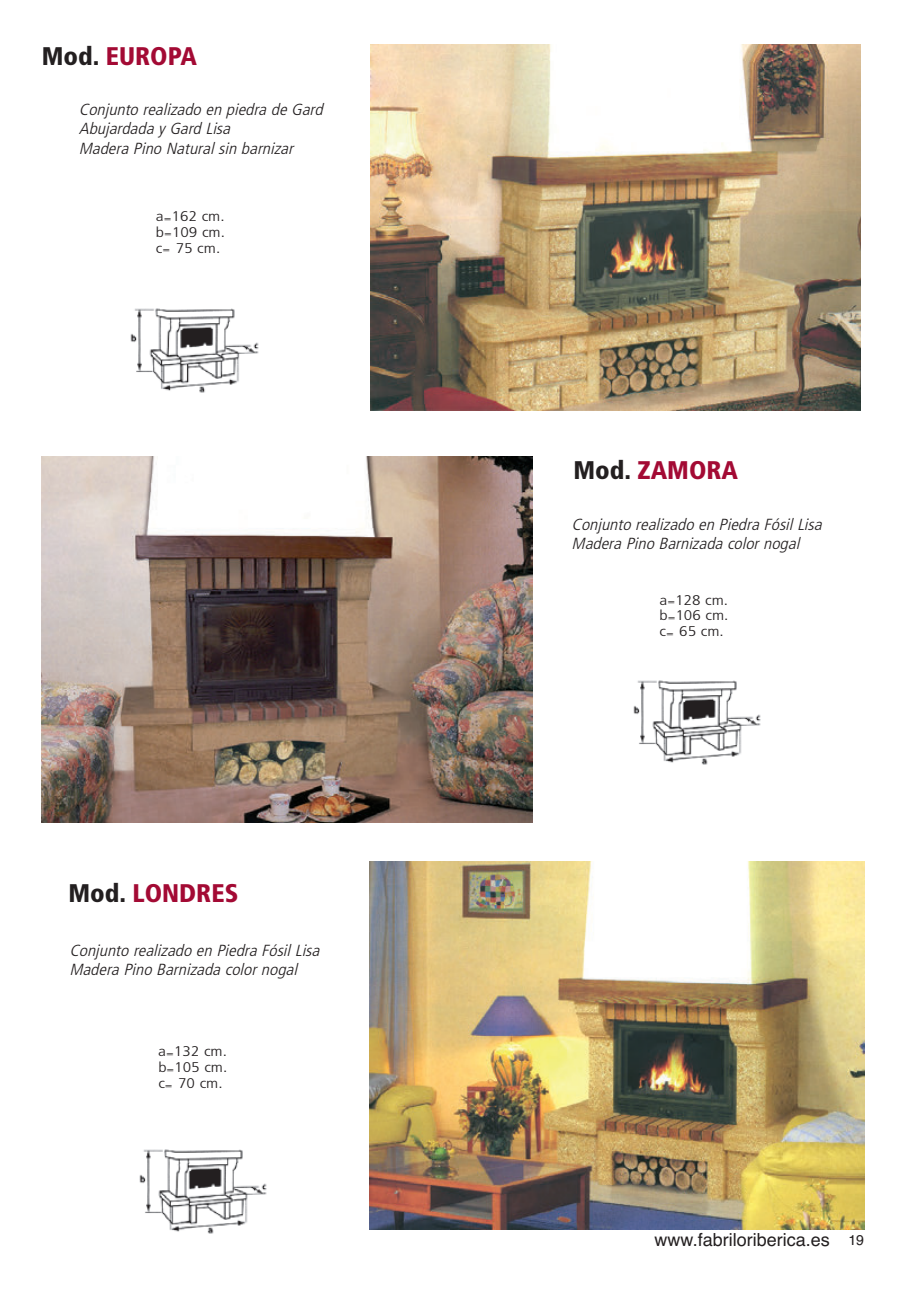
<style>
.page{position:relative;width:906px;height:1289px;background:#fff}
.page>*{position:absolute;margin:0;border:0;box-sizing:border-box;transform-origin:0 0}
.t1{font:900 condensed 25.5px "Frutiger";color:#a30a34}
.t2{font:18px "Helvetica";color:#231f20}
.t3{font:italic 300 condensed 16.05px/19.4px "Frutiger";color:#231f20;scale:1.1 1}
.t4{font:300 condensed 14.1px/15.8px "Frutiger";color:#231f20;text-align:justify;scale:1.26 1}
.s1{color:#231f20}
.s2{font-family:"Harrington";font-weight:400;font-stretch:normal;font-size:15.75px}
.s3{font-size:14.25px}
</style>
<div class="page">
<img style="left:370px;top:44px;width:490px;height:366px">
<img style="left:42px;top:456px;width:490px;height:366px">
<img style="left:633px;top:680px;width:128px;height:85px">
<img style="left:139px;top:1149px;width:128px;height:85px">
<img style="left:130px;top:308px;width:129px;height:85px">
<img style="left:369px;top:861px;width:495px;height:368px">
<h1 class="t1" style="left:42px;top:46px;width:157px"><span class="s1">Mod.</span> EUROPA</h1>
<p class="t3" style="left:79px;top:101px;width:226px">Conjunto realizado en piedra de Gard<br>Abujardada y Gard Lisa<br>Madera Pino Natural sin barnizar</p>
<p class="t4" style="left:156px;top:209px;width:56px">a<span class="s2">=</span>162 cm. b<span class="s2">=</span>109 cm. c<span class="s2">=</span> 75 cm.</p>
<h1 class="t1" style="left:69px;top:882px;width:171px"><span class="s1">Mod.</span> LONDRES</h1>
<p class="t3" style="left:69px;top:942px;width:232px">Conjunto realizado en Piedra Fósil Lisa<br>Madera Pino Barnizada color nogal</p>
<p class="t4" style="left:158px;top:1044px;width:56px">a<span class="s2">=</span>132 cm. b<span class="s2">=</span>105 cm. c<span class="s2">=</span> 70 cm.</p>
<h1 class="t1" style="left:573px;top:459px;width:166px"><span class="s1">Mod.</span> ZAMORA</h1>
<p class="t3" style="left:571px;top:515px;width:232px">Conjunto realizado en Piedra Fósil Lisa<br>Madera Pino Barnizada color nogal</p>
<p class="t4" style="left:659px;top:593px;width:56px">a<span class="s2">=</span>128 cm. b<span class="s2">=</span>106 cm. c<span class="s2">=</span> 65 cm.</p>
<p class="t2" style="left:654px;top:1229px;width:211px">www.fabriloriberica.es <span class="s3">19</span></p>
</div>
